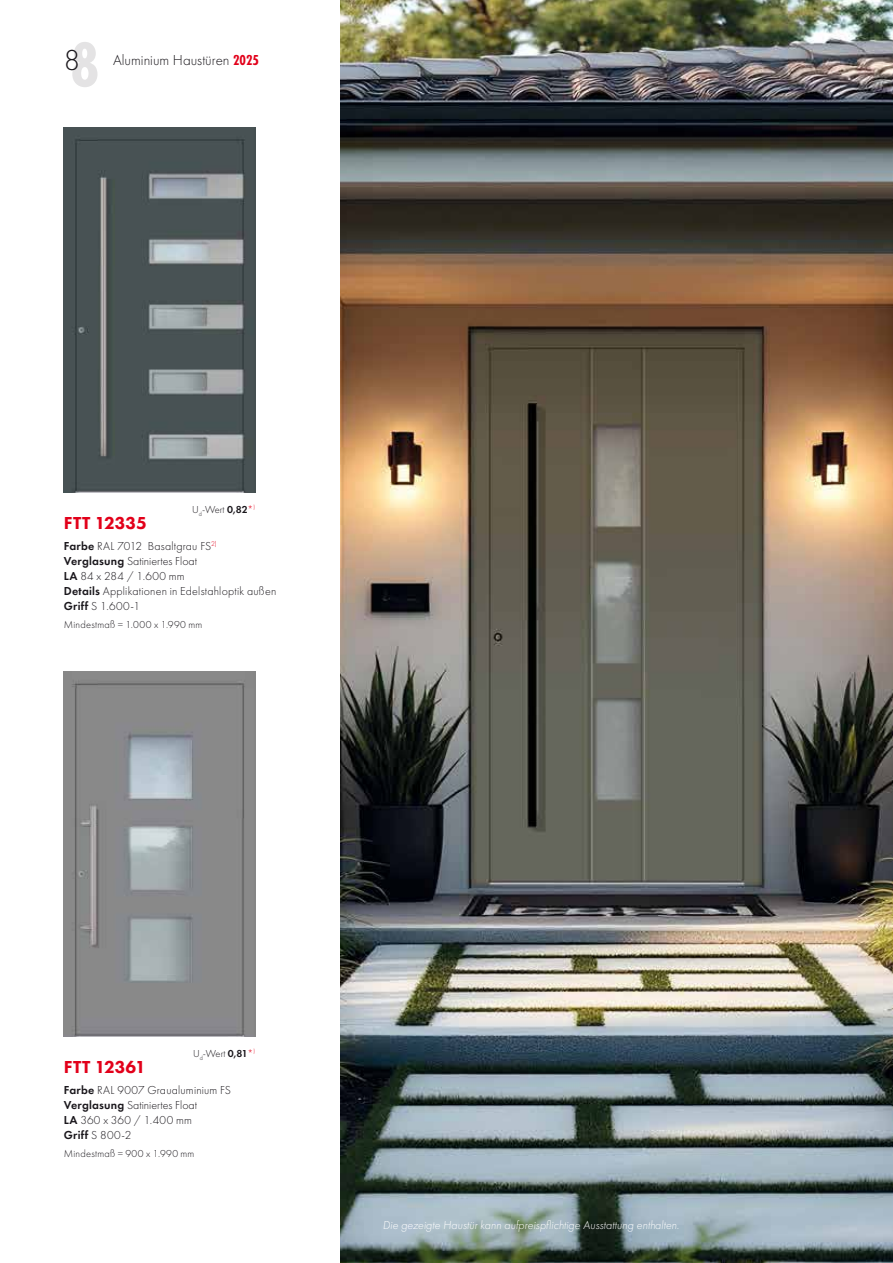
<style>
.page{position:relative;width:893px;height:1263px;background:#fff}
.page>*{position:absolute;margin:0;border:0;box-sizing:border-box;transform-origin:0 0}
.t1{font:800 18px "Futura PT";letter-spacing:-.005em;color:#e2001a}
.t2{font:300 15px "Futura PT";color:#1a171c}
.t3{font:300 12px/15px "Futura PT";letter-spacing:.015em;color:#1a171c}
.t4{font:italic 300 12px "Futura PT";color:#fff}
.t5{font:300 10.5px "Futura PT";letter-spacing:.025em;color:#1a171c}
.s1{font-family:"Futura PT Cond";font-weight:700;font-size:66px}
.s2{font-size:30px}
.s3{font-family:"Futura PT Cond";font-weight:700;color:#e2001a}
.s4{font-weight:600}
.s5{color:#e2001a}
</style>
<div class="page">
<img style="left:64px;top:128px;width:191px;height:365px">
<img style="left:64px;top:672px;width:191px;height:365px">
<img style="left:340px;top:0;width:553px;height:1263px">
<p class="t2" style="left:64px;top:52px;width:197px"><span class="s1">8</span><span class="s2">8</span> Aluminium Haustüren <span class="s3">2025</span></p>
<p class="t5" style="left:192px;top:503px;width:64px">U<sub>d</sub>-Wert <span class="s4">0,82</span><span class="s5">*</span><sup>)</sup></p>
<h1 class="t1" style="left:64px;top:511px;width:84px">FTT 12335</h1>
<p class="t3" style="left:64px;top:538px;width:214px"><span class="s4">Farbe</span> RAL 7012 Basaltgrau FS<sup>2)<br></sup><span class="s4">Verglasung</span> Satiniertes Float<br><span class="s4">LA</span> 84 x 284 / 1.600 mm<br><span class="s4">Details</span> Applikationen in Edelstahloptik außen<br><span class="s4">Griff</span> S 1.600-1</p>
<p class="t5" style="left:64px;top:618px;width:140px">Mindestmaß = 1.000 x 1.990 mm</p>
<p class="t5" style="left:193px;top:1047px;width:63px">U<sub>d</sub>-Wert <span class="s4">0,81</span><span class="s5">*</span><sup>)</sup></p>
<h1 class="t1" style="left:64px;top:1056px;width:83px">FTT 12361</h1>
<p class="t3" style="left:64px;top:1083px;width:169px"><span class="s4">Farbe</span> RAL 9007 Graualuminium FS<br><span class="s4">Verglasung</span> Satiniertes Float<br><span class="s4">LA</span> 360 x 360 / 1.400 mm<br><span class="s4">Griff</span> S 800-2</p>
<p class="t5" style="left:64px;top:1148px;width:132px">Mindestmaß = 900 x 1.990 mm</p>
<p class="t4" style="left:383px;top:1218px;width:298px">Die gezeigte Haustür kann aufpreispflichtige Ausstattung enthalten.</p>
</div>
